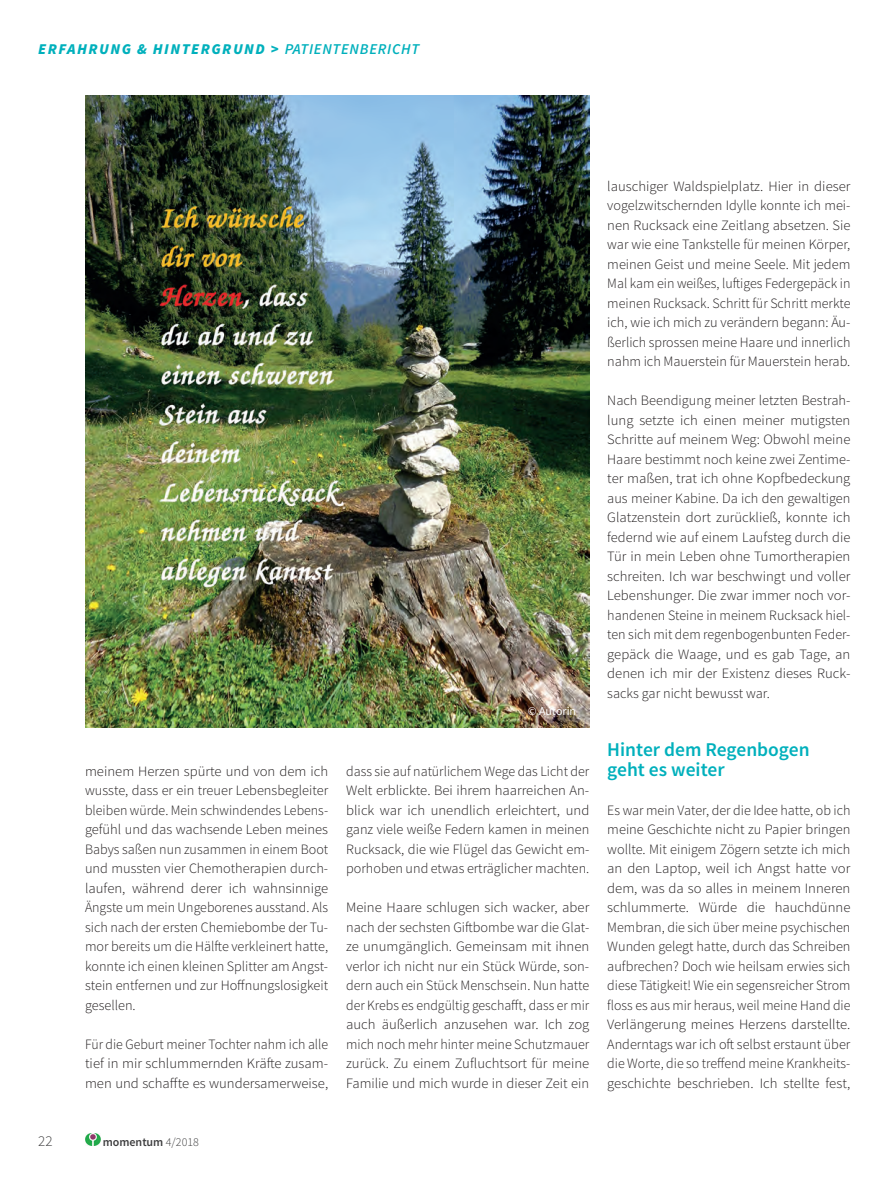
<style>
.page{position:relative;width:893px;height:1191px;background:#fff}
.page>*{position:absolute;margin:0;border:0;box-sizing:border-box;transform-origin:0 0}
.t1{font:600 19.5px/19.5px "Source Sans Pro";color:#00b0bc}
.t2{font:italic 900 15px "Source Sans Pro";letter-spacing:.1em;color:#00b0bc}
.t3{font:italic 600 15px "Source Sans Pro";letter-spacing:.05em;color:#00b0bc}
.t4{font:300 15px "Source Sans Pro";color:#3e3e3f}
.t5{font:300 14.25px/19.5px "Source Sans Pro";color:#231f20;text-align:justify}
.t6{font:600 12px "Source Sans Pro";color:#3e3e3f}
.t7{font:12px "Source Sans Pro";color:#fff}
.s1{font-weight:600}
.s2{font-weight:300}
</style>
<div class="page">
<img style="left:85px;top:1133px;width:15px;height:12px">
<img style="left:85px;top:96px;width:504px;height:632px">
<p class="t2" style="left:38px;top:39px;width:255px">ERFAHRUNG &amp; HINTERGRUND &gt; <span class="s1">PATI</span></p>
<p class="t3" style="left:314px;top:40px;width:98px">ENTENBERICHT</p>
<p class="t5" style="left:85px;top:761px;width:245px">meinem Herzen spürte und von dem ich wusste, dass er ein treuer Lebensbegleiter bleiben würde. Mein schwindendes Lebens&shy;gefühl und das wachsende Leben meines Babys saßen nun zusammen in einem Boot und mussten vier Chemotherapien durch&shy;laufen, während derer ich wahnsinnige Ängste um mein Ungeborenes ausstand. Als sich nach der ersten Chemiebombe der Tu&shy;mor bereits um die Hälfte verkleinert hatte, konnte ich einen kleinen Splitter am Angst&shy;stein entfernen und zur Hoffnungslosigkeit gesellen.</p>
<p class="t5" style="left:85px;top:1034px;width:245px">Für die Geburt meiner Tochter nahm ich alle tief in mir schlummernden Kräfte zusam&shy;men und schaffte es wundersamerweise,</p>
<p class="t7" style="left:528px;top:704px;width:50px">© Autorin</p>
<p class="t5" style="left:346px;top:761px;width:245px">dass sie auf natürlichem Wege das Licht der Welt erblickte. Bei ihrem haarreichen An&shy;blick war ich unendlich erleichtert, und ganz viele weiße Federn kamen in meinen Rucksack, die wie Flügel das Gewicht em&shy;porhoben und etwas erträglicher machten.</p>
<p class="t5" style="left:346px;top:898px;width:245px">Meine Haare schlugen sich wacker, aber nach der sechsten Giftbombe war die Glat&shy;ze unumgänglich. Gemeinsam mit ihnen verlor ich nicht nur ein Stück Würde, son&shy;dern auch ein Stück Menschsein. Nun hatte der Krebs es endgültig geschafft, dass er mir auch äußerlich anzusehen war. Ich zog mich noch mehr hinter meine Schutzmauer zurück. Zu einem Zufluchtsort für meine Familie und mich wurde in dieser Zeit ein</p>
<p class="t5" style="left:607px;top:176px;width:245px">lauschiger Waldspielplatz. Hier in dieser vogelzwitschernden Idylle konnte ich mei&shy;nen Rucksack eine Zeitlang absetzen. Sie war wie eine Tankstelle für meinen Körper, meinen Geist und meine Seele. Mit jedem Mal kam ein weißes, luftiges Federgepäck in meinen Rucksack. Schritt für Schritt merkte ich, wie ich mich zu verändern begann: Äu&shy;ßerlich sprossen meine Haare und innerlich nahm ich Mauerstein für Mauerstein herab.</p>
<p class="t5" style="left:607px;top:391px;width:245px">Nach Beendigung meiner letzten Bestrah&shy;lung setzte ich einen meiner mutigsten Schritte auf meinem Weg: Obwohl meine Haare bestimmt noch keine zwei Zentime&shy;ter maßen, trat ich ohne Kopfbedeckung aus meiner Kabine. Da ich den gewaltigen Glatzenstein dort zurückließ, konnte ich federnd wie auf einem Laufsteg durch die Tür in mein Leben ohne Tumortherapien schreiten. Ich war beschwingt und voller Lebenshunger. Die zwar immer noch vor&shy;handenen Steine in meinem Rucksack hiel&shy;ten sich mit dem regenbogenbunten Feder&shy;gepäck die Waage, und es gab Tage, an denen ich mir der Existenz dieses Ruck&shy;sacks gar nicht bewusst war.</p>
<h1 class="t1" style="left:607px;top:740px;width:204px">Hinter dem Regenbogen geht es weiter</h1>
<p class="t5" style="left:607px;top:800px;width:245px">Es war mein Vater, der die Idee hatte, ob ich meine Geschichte nicht zu Papier bringen wollte. Mit einigem Zögern setzte ich mich an den Laptop, weil ich Angst hatte vor dem, was da so alles in meinem Inneren schlummerte. Würde die hauchdünne Membran, die sich über meine psychischen Wunden gelegt hatte, durch das Schreiben aufbrechen? Doch wie heilsam erwies sich diese Tätigkeit! Wie ein segensreicher Strom floss es aus mir heraus, weil meine Hand die Verlängerung meines Herzens darstellte.<br>Anderntags war ich oft selbst erstaunt über die Worte, die so treffend meine Krankheits&shy;geschichte beschrieben. Ich stellte fest,</p>
<p class="t4" style="left:38px;top:1132px;width:16px">22</p>
<p class="t6" style="left:103px;top:1134px;width:98px">momentum <span class="s2">4/2018</span></p>
</div>
